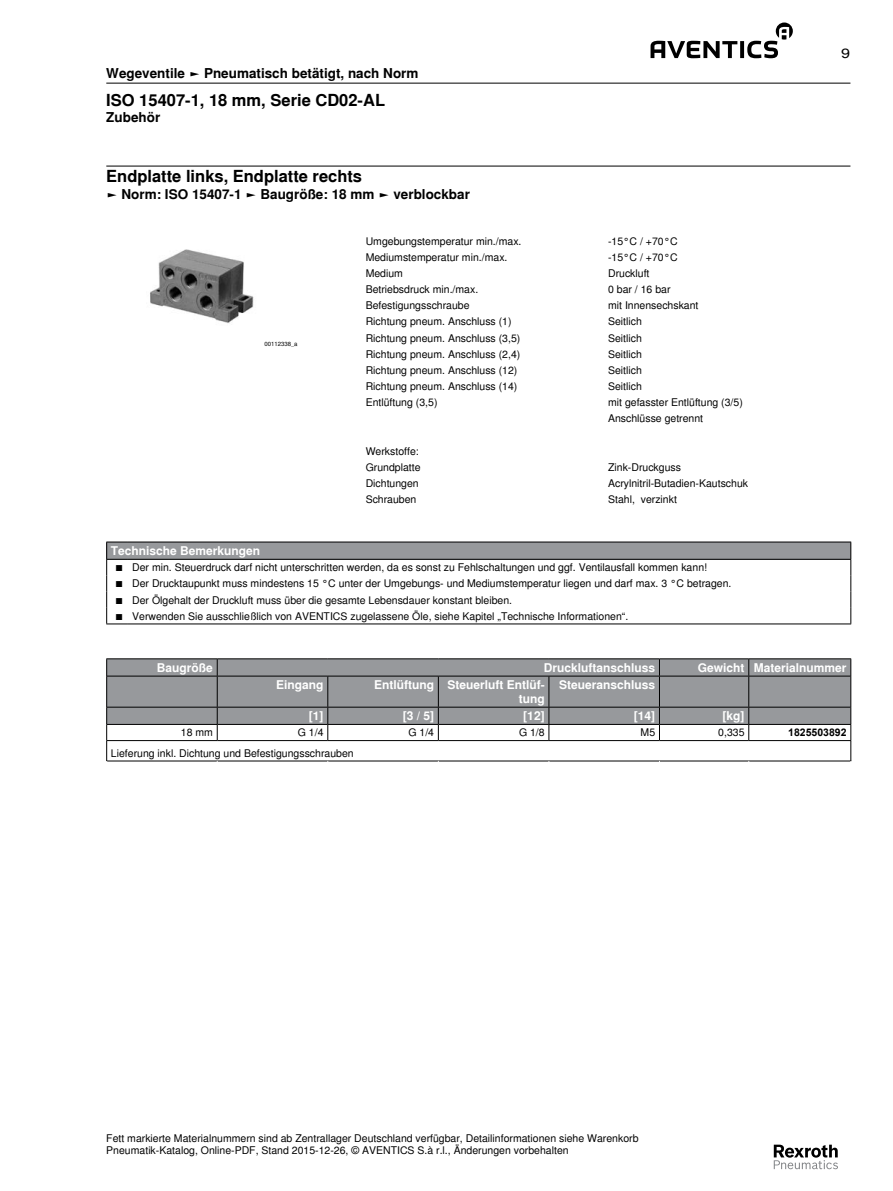
<style>
.page{position:relative;width:893px;height:1191px;background:#fff}
.page>*{position:absolute;margin:0;border:0;box-sizing:border-box;transform-origin:0 0}
.t1{font:700 16.5px "Nimbus Sans Global";color:#000}
.t2{font:700 13.5px "Nimbus Sans Global";color:#000}
.t3{font:13.5px "Nimbus Sans Global";color:#000;scale:1.2 1}
.t4{font:700 12px/13.8px "Nimbus Sans Global";color:#fff;text-align:right}
.t5{font:10.5px/16.2px "Nimbus Sans Global";color:#000}
.t6{font:700 10.5px "Arial";color:#000}
.t7{font:6px "Nimbus Sans Global";color:#000}
</style>
<div class="page">
<svg style="left:650px;top:23px;width:143px;height:35px"></svg>
<svg style="left:774px;top:1144px;width:64px;height:25px"></svg>
<hr style="left:106px;top:83px;width:744px;height:1px;background:#000">
<hr style="left:106px;top:166px;width:744px;height:1px;background:#000">
<img style="left:150px;top:249px;width:104px;height:74px">
<div style="left:107px;top:542px;width:744px;height:17px;background:#97999c"></div>
<hr style="left:128px;top:541px;width:723px;height:1px;background:#000">
<hr style="left:128px;top:559px;width:723px;height:1px;background:#000">
<svg style="left:850px;top:542px;width:1px;height:81px"></svg>
<svg style="left:106px;top:541px;width:22px;height:83px"></svg>
<hr style="left:128px;top:623px;width:723px;height:1px;background:#000">
<div style="left:107px;top:659px;width:743px;height:65px;background:#97999c"></div>
<hr style="left:106px;top:658px;width:111px;height:1px;background:#000">
<svg style="left:106px;top:659px;width:1px;height:17px"></svg>
<hr style="left:217px;top:658px;width:111px;height:1px;background:#000">
<hr style="left:328px;top:658px;width:110px;height:1px;background:#000">
<hr style="left:438px;top:658px;width:111px;height:1px;background:#000">
<hr style="left:549px;top:658px;width:110px;height:1px;background:#000">
<hr style="left:659px;top:658px;width:90px;height:1px;background:#000">
<hr style="left:749px;top:658px;width:102px;height:1px;background:#000">
<svg style="left:850px;top:659px;width:1px;height:17px"></svg>
<hr style="left:106px;top:676px;width:1px;height:31px;background:#000">
<hr style="left:850px;top:676px;width:1px;height:31px;background:#000">
<hr style="left:106px;top:724px;width:111px;height:1px;background:#000">
<hr style="left:217px;top:724px;width:111px;height:1px;background:#000">
<hr style="left:328px;top:724px;width:110px;height:1px;background:#000">
<hr style="left:438px;top:724px;width:111px;height:1px;background:#000">
<hr style="left:549px;top:724px;width:110px;height:1px;background:#000">
<hr style="left:659px;top:724px;width:90px;height:1px;background:#000">
<hr style="left:749px;top:724px;width:102px;height:1px;background:#000">
<hr style="left:106px;top:740px;width:111px;height:1px;background:#000">
<hr style="left:217px;top:740px;width:111px;height:1px;background:#000">
<hr style="left:328px;top:740px;width:110px;height:1px;background:#000">
<hr style="left:438px;top:740px;width:111px;height:1px;background:#000">
<hr style="left:549px;top:740px;width:110px;height:1px;background:#000">
<hr style="left:659px;top:740px;width:90px;height:1px;background:#000">
<hr style="left:749px;top:740px;width:102px;height:1px;background:#000">
<svg style="left:217px;top:659px;width:1px;height:16px"></svg>
<svg style="left:659px;top:659px;width:1px;height:16px"></svg>
<svg style="left:748px;top:659px;width:1px;height:16px"></svg>
<hr style="left:107px;top:675px;width:110px;height:1px;background:#000">
<hr style="left:217px;top:675px;width:111px;height:1px;background:#000">
<hr style="left:217px;top:676px;width:1px;height:31px;background:#000">
<hr style="left:328px;top:675px;width:110px;height:1px;background:#000">
<hr style="left:327px;top:676px;width:1px;height:31px;background:#000">
<hr style="left:438px;top:675px;width:111px;height:1px;background:#000">
<hr style="left:438px;top:676px;width:1px;height:31px;background:#000">
<hr style="left:549px;top:675px;width:110px;height:1px;background:#000">
<hr style="left:549px;top:676px;width:1px;height:31px;background:#000">
<hr style="left:659px;top:675px;width:90px;height:1px;background:#000">
<hr style="left:659px;top:676px;width:1px;height:31px;background:#000">
<hr style="left:749px;top:675px;width:101px;height:1px;background:#000">
<hr style="left:748px;top:676px;width:1px;height:31px;background:#000">
<hr style="left:107px;top:707px;width:110px;height:1px;background:#000">
<hr style="left:217px;top:707px;width:111px;height:1px;background:#000">
<svg style="left:217px;top:707px;width:1px;height:33px"></svg>
<hr style="left:328px;top:707px;width:110px;height:1px;background:#000">
<svg style="left:327px;top:707px;width:1px;height:33px"></svg>
<hr style="left:438px;top:707px;width:111px;height:1px;background:#000">
<svg style="left:438px;top:707px;width:1px;height:33px"></svg>
<hr style="left:549px;top:707px;width:110px;height:1px;background:#000">
<svg style="left:549px;top:707px;width:1px;height:33px"></svg>
<hr style="left:659px;top:707px;width:90px;height:1px;background:#000">
<svg style="left:659px;top:707px;width:1px;height:33px"></svg>
<hr style="left:749px;top:707px;width:101px;height:1px;background:#000">
<svg style="left:748px;top:707px;width:1px;height:33px"></svg>
<hr style="left:106px;top:760px;width:111px;height:1px;background:#000">
<hr style="left:217px;top:760px;width:111px;height:1px;background:#000">
<hr style="left:328px;top:760px;width:110px;height:1px;background:#000">
<hr style="left:438px;top:760px;width:111px;height:1px;background:#000">
<hr style="left:549px;top:760px;width:110px;height:1px;background:#000">
<hr style="left:659px;top:760px;width:90px;height:1px;background:#000">
<hr style="left:749px;top:760px;width:102px;height:1px;background:#000">
<svg style="left:106px;top:707px;width:1px;height:55px"></svg>
<svg style="left:850px;top:707px;width:1px;height:55px"></svg>
<p class="t2" style="left:106px;top:63px;width:314px">Wegeventile ► Pneumatisch betätigt, nach Norm</p>
<h1 class="t1" style="left:106px;top:87px;width:280px">ISO 15407-1, 18 mm, Serie CD02-AL</h1>
<p class="t2" style="left:106px;top:107px;width:56px">Zubehör</p>
<h1 class="t1" style="left:106px;top:164px;width:257px">Endplatte links, Endplatte rechts</h1>
<p class="t2" style="left:106px;top:183px;width:365px">► Norm: ISO 15407-1 ► Baugröße: 18 mm ► verblockbar</p>
<p class="t7" style="left:265px;top:339px;width:35px">00112338_a</p>
<p class="t5" style="left:366px;top:232px;width:157px">Umgebungstemperatur min./max.</p>
<p class="t5" style="left:608px;top:232px;width:71px">-15°C / +70°C</p>
<p class="t5" style="left:366px;top:248px;width:143px">Mediumstemperatur min./max.</p>
<p class="t5" style="left:608px;top:248px;width:71px">-15°C / +70°C</p>
<p class="t5" style="left:366px;top:265px;width:39px">Medium</p>
<p class="t5" style="left:608px;top:265px;width:43px">Druckluft</p>
<p class="t5" style="left:366px;top:281px;width:114px">Betriebsdruck min./max.</p>
<p class="t5" style="left:608px;top:281px;width:64px">0 bar / 16 bar</p>
<p class="t5" style="left:366px;top:297px;width:105px">Befestigungsschraube</p>
<p class="t5" style="left:608px;top:297px;width:92px">mit Innensechskant</p>
<p class="t5" style="left:366px;top:313px;width:147px">Richtung pneum. Anschluss (1)</p>
<p class="t5" style="left:608px;top:313px;width:35px">Seitlich</p>
<p class="t5" style="left:366px;top:329px;width:156px">Richtung pneum. Anschluss (3,5)</p>
<p class="t5" style="left:608px;top:329px;width:35px">Seitlich</p>
<p class="t5" style="left:366px;top:345px;width:156px">Richtung pneum. Anschluss (2,4)</p>
<p class="t5" style="left:608px;top:345px;width:35px">Seitlich</p>
<p class="t5" style="left:366px;top:362px;width:153px">Richtung pneum. Anschluss (12)</p>
<p class="t5" style="left:608px;top:362px;width:35px">Seitlich</p>
<p class="t5" style="left:366px;top:378px;width:153px">Richtung pneum. Anschluss (14)</p>
<p class="t5" style="left:608px;top:378px;width:35px">Seitlich</p>
<p class="t5" style="left:366px;top:394px;width:73px">Entlüftung (3,5)</p>
<p class="t5" style="left:608px;top:394px;width:136px">mit gefasster Entlüftung (3/5)<br>Anschlüsse getrennt</p>
<p class="t5" style="left:366px;top:442px;width:56px">Werkstoffe:<br>Grundplatte</p>
<p class="t5" style="left:608px;top:458px;width:74px">Zink-Druckguss</p>
<p class="t5" style="left:366px;top:475px;width:55px">Dichtungen</p>
<p class="t5" style="left:608px;top:475px;width:142px">Acrylnitril-Butadien-Kautschuk</p>
<p class="t5" style="left:366px;top:491px;width:52px">Schrauben</p>
<p class="t5" style="left:608px;top:491px;width:70px">Stahl, verzinkt</p>
<p class="t4" style="left:111px;top:543px;width:151px">Technische Bemerkungen</p>
<p class="t5" style="left:115px;top:559px;width:594px">■ Der min. Steuerdruck darf nicht unterschritten werden, da es sonst zu Fehlschaltungen und ggf. Ventilausfall kommen kann!</p>
<p class="t5" style="left:115px;top:575px;width:618px">■ Der Drucktaupunkt muss mindestens 15 °C unter der Umgebungs- und Mediumstemperatur liegen und darf max. 3 °C betragen.</p>
<p class="t5" style="left:115px;top:591px;width:399px">■ Der Ölgehalt der Druckluft muss über die gesamte Lebensdauer konstant bleiben.</p>
<p class="t5" style="left:115px;top:607px;width:515px">■ Verwenden Sie ausschließlich von AVENTICS zugelassene Öle, siehe Kapitel „Technische Informationen“.</p>
<p class="t3" style="left:841px;top:43px;width:9px">9</p>
<p class="t4" style="left:157px;top:660px;width:58px">Baugröße</p>
<p class="t4" style="left:544px;top:660px;width:113px">Druckluftanschluss</p>
<p class="t4" style="left:698px;top:660px;width:150px">Gewicht Materialnummer</p>
<p class="t4" style="left:276px;top:677px;width:49px">Eingang</p>
<p class="t4" style="left:374px;top:677px;width:172px">Entlüftung Steuerluft Entlüf&shy;tung</p>
<p class="t4" style="left:559px;top:677px;width:98px">Steueranschluss</p>
<p class="t4" style="left:309px;top:709px;width:16px">[1]</p>
<p class="t4" style="left:403px;top:709px;width:33px">[3 / 5]</p>
<p class="t4" style="left:523px;top:709px;width:23px">[12]</p>
<p class="t4" style="left:634px;top:709px;width:23px">[14]</p>
<p class="t4" style="left:722px;top:709px;width:23px">[kg]</p>
<p class="t5" style="left:181px;top:724px;width:34px">18 mm</p>
<p class="t5" style="left:298px;top:724px;width:27px">G 1/4</p>
<p class="t5" style="left:408px;top:724px;width:27px">G 1/4</p>
<p class="t5" style="left:519px;top:724px;width:27px">G 1/8</p>
<p class="t5" style="left:641px;top:724px;width:16px">M5</p>
<p class="t5" style="left:718px;top:724px;width:28px">0,335</p>
<p class="t6" style="left:788px;top:725px;width:60px">1825503892</p>
<p class="t5" style="left:111px;top:744px;width:244px">Lieferung inkl. Dichtung und Befestigungsschrauben</p>
<p class="t5" style="left:106px;top:1131px;width:534px;line-height:12.6px">Fett markierte Materialnummern sind ab Zentrallager Deutschland verfügbar, Detailinformationen siehe Warenkorb<br>Pneumatik-Katalog, Online-PDF, Stand 2015-12-26, © AVENTICS S.à r.l., Änderungen vorbehalten</p>
</div>
